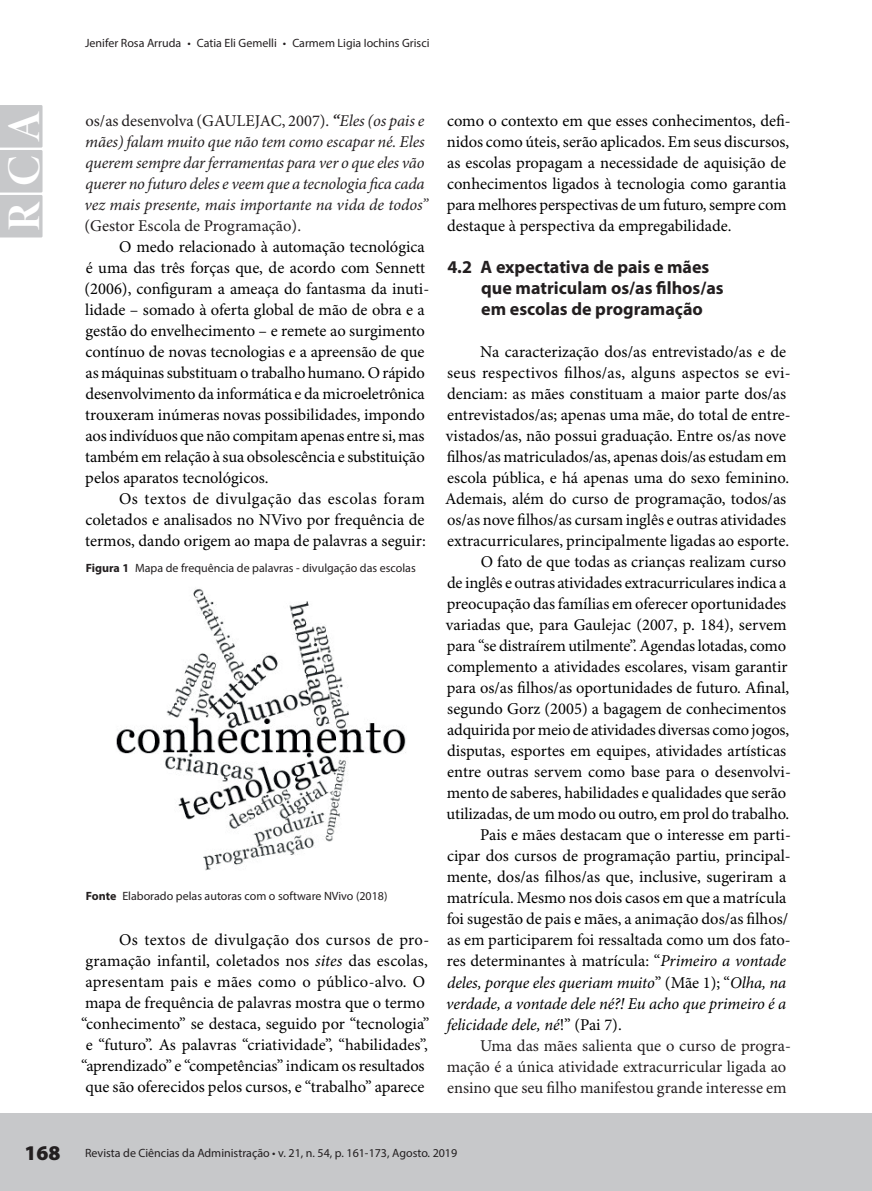
<style>
.page{position:relative;width:872px;height:1191px;background:#fff}
.page>*{position:absolute;margin:0;border:0;box-sizing:border-box;transform-origin:0 0}
.t1{font:46.8px "Minion Pro Bold Disp";color:#fff}
.t2{font:700 18px/21px "Myriad Pro";color:#231f20}
.t3{font:16.5px/21px "Minion Pro";color:#000001}
.t4{font:italic 16.5px/21px "Minion Pro";letter-spacing:-.01em;color:#231f20}
.t5{font:16.5px "Minion Pro";color:#231f20}
.t6{font:italic 16.5px "Minion Pro";letter-spacing:-.005em;color:#000001}
.t7{font:12px "Myriad Pro";color:#231f20}
.s1{font-style:normal}
.s2{font-weight:700}
.s3{font-style:italic}
.s4{font-weight:900;font-size:21px}
</style>
<div class="page">
<div style="left:0;top:1113px;width:872px;height:78px;background:#c7c8ca"></div>
<div style="left:0;top:105px;width:43px;height:132px;background:#c7c8ca"></div>
<img style="left:116px;top:589px;width:290px;height:282px">
<p class="t7" style="left:85px;top:35px;width:346px">Jenifer Rosa Arruda • Catia Eli Gemelli • Carmem Ligia Iochins Grisci</p>
<h1 class="t1" style="left:-4px;top:231px;width:121px;rotate:-90deg">RCA</h1>
<p class="t4" style="left:85px;top:111px;width:345px"><span class="s1">os/as desenvolva (GAULEJAC, 2007).</span> <span class="s2">“</span>Eles (os pais e mães) falam muito que não tem como escapar né. Eles querem sempre dar ferramentas para ver o que eles vão querer no futuro deles e veem que a tecnologia fica cada vez mais presente, mais importante na vida de todos”</p>
<p class="t5" style="left:85px;top:216px;width:218px">(Gestor Escola de Programação).</p>
<p class="t3" style="left:85px;top:237px;width:346px;text-indent:35px">O medo relacionado à automação tecnológica é uma das três forças que, de acordo com Sennett (2006), configuram a ameaça do fantasma da inuti&shy;lidade – somado à oferta global de mão de obra e a gestão do envelhecimento – e remete ao surgimento contínuo de novas tecnologias e a apreensão de que as máquinas substituam o trabalho humano. O rápido desenvolvimento da informática e da microeletrônica trouxeram inúmeras novas possibilidades, impondo aos indivíduos que não compitam apenas entre si, mas também em relação à sua obsolescência e substituição pelos aparatos tecnológicos.</p>
<p class="t3" style="left:85px;top:489px;width:342px;text-align:justify;text-indent:34px">Os textos de divulgação das escolas foram coletados e analisados no NVivo por frequência de termos, dando origem ao mapa de palavras a seguir:</p>
<p class="t7" style="left:86px;top:560px;width:331px"><span class="s2">Figura 1</span> Mapa de frequência de palavras - divulgação das escolas</p>
<p class="t7" style="left:86px;top:888px;width:303px"><span class="s2">Fonte</span> Elaborado pelas autoras com o software NVivo (2018)</p>
<p class="t3" style="left:81px;top:930px;width:350px;text-indent:38px">Os textos de divulgação dos cursos de pro&shy;gramação infantil, coletados nos <span class="s3">sites</span> das escolas, apresentam pais e mães como o público-alvo. O mapa de frequência de palavras mostra que o termo “conhecimento” se destaca, seguido por “tecnologia” e “futuro”. As palavras “criatividade”, “habilidades”, “aprendizado” e “competências” indicam os resultados que são oferecidos pelos cursos, e “trabalho” aparece</p>
<p class="t3" style="left:447px;top:111px;width:345px">como o contexto em que esses conhecimentos, defi&shy;nidos como úteis, serão aplicados. Em seus discursos, as escolas propagam a necessidade de aquisição de conhecimentos ligados à tecnologia como garantia para melhores perspectivas de um futuro, sempre com destaque à perspectiva da empregabilidade.</p>
<p class="t2" style="left:481px;top:256px;width:244px;text-indent:-34px">4.2 A expectativa de pais e mães que matriculam os/as filhos/as em escolas de programação</p>
<p class="t3" style="left:480px;top:342px;width:307px">Na caracterização dos/as entrevistado/as e de</p>
<p class="t3" style="left:447px;top:363px;width:345px">seus respectivos filhos/as, alguns aspectos se evi-</p>
<p class="t3" style="left:447px;top:384px;width:341px">denciam: as mães constituam a maior parte dos/as</p>
<p class="t3" style="left:447px;top:405px;width:345px">entrevistados/as; apenas uma mãe, do total de entre-</p>
<p class="t3" style="left:446px;top:426px;width:342px">vistados/as, não possui graduação. Entre os/as nove</p>
<p class="t3" style="left:447px;top:447px;width:341px">filhos/as matriculados/as, apenas dois/as estudam em</p>
<p class="t3" style="left:447px;top:468px;width:343px">escola pública, e há apenas uma do sexo feminino.</p>
<p class="t3" style="left:445px;top:489px;width:342px">Ademais, além do curso de programação, todos/as</p>
<p class="t3" style="left:447px;top:510px;width:341px">os/as nove filhos/as cursam inglês e outras atividades</p>
<p class="t3" style="left:447px;top:531px;width:343px">extracurriculares, principalmente ligadas ao esporte.</p>
<p class="t3" style="left:481px;top:552px;width:307px">O fato de que todas as crianças realizam curso</p>
<p class="t3" style="left:447px;top:573px;width:341px">de inglês e outras atividades extracurriculares indica a</p>
<p class="t3" style="left:447px;top:594px;width:341px">preocupação das famílias em oferecer oportunidades</p>
<p class="t3" style="left:446px;top:615px;width:342px">variadas que, para Gaulejac (2007, p. 184), servem</p>
<p class="t3" style="left:447px;top:636px;width:341px">para “se distraírem utilmente”. Agendas lotadas, como</p>
<p class="t3" style="left:447px;top:657px;width:342px">complemento a atividades escolares, visam garantir</p>
<p class="t3" style="left:447px;top:678px;width:344px">para os/as filhos/as oportunidades de futuro. Afinal,</p>
<p class="t3" style="left:447px;top:699px;width:340px">segundo Gorz (2005) a bagagem de conhecimentos</p>
<p class="t3" style="left:447px;top:720px;width:343px">adquirida por meio de atividades diversas como jogos,</p>
<p class="t3" style="left:447px;top:741px;width:341px">disputas, esportes em equipes, atividades artísticas</p>
<p class="t3" style="left:447px;top:762px;width:345px">entre outras servem como base para o desenvolvi-</p>
<p class="t3" style="left:447px;top:783px;width:341px">mento de saberes, habilidades e qualidades que serão</p>
<p class="t3" style="left:446px;top:804px;width:344px">utilizadas, de um modo ou outro, em prol do trabalho.</p>
<p class="t3" style="left:480px;top:825px;width:312px">Pais e mães destacam que o interesse em parti-</p>
<p class="t3" style="left:447px;top:846px;width:345px">cipar dos cursos de programação partiu, principal-</p>
<p class="t3" style="left:447px;top:867px;width:341px">mente, dos/as filhos/as que, inclusive, sugeriram a</p>
<p class="t3" style="left:447px;top:888px;width:341px">matrícula. Mesmo nos dois casos em que a matrícula</p>
<p class="t3" style="left:447px;top:909px;width:343px">foi sugestão de pais e mães, a animação dos/as filhos/</p>
<p class="t3" style="left:447px;top:930px;width:345px">as em participarem foi ressaltada como um dos fato-</p>
<p class="t3" style="left:447px;top:951px;width:341px">res determinantes à matrícula: “<span class="s3">Primeiro a vontade</span></p>
<p class="t6" style="left:447px;top:972px;width:341px">deles, porque eles queriam muito<span class="s1">” (Mãe 1); “</span>Olha, na</p>
<p class="t6" style="left:446px;top:993px;width:341px">verdade, a vontade dele né?! Eu acho que primeiro é a</p>
<p class="t6" style="left:447px;top:1014px;width:176px">felicidade dele, né<span class="s1">!” (Pai 7).</span></p>
<p class="t5" style="left:480px;top:1035px;width:312px">Uma das mães salienta que o curso de progra-</p>
<p class="t5" style="left:447px;top:1056px;width:341px">mação é a única atividade extracurricular ligada ao</p>
<p class="t5" style="left:447px;top:1077px;width:341px">ensino que seu filho manifestou grande interesse em</p>
<p class="t7" style="left:24px;top:1145px;width:434px"><span class="s4">168</span> Revista de Ciências da Administração • v. 21, n. 54, p. 161-173, Agosto. 2019</p>
</div>
